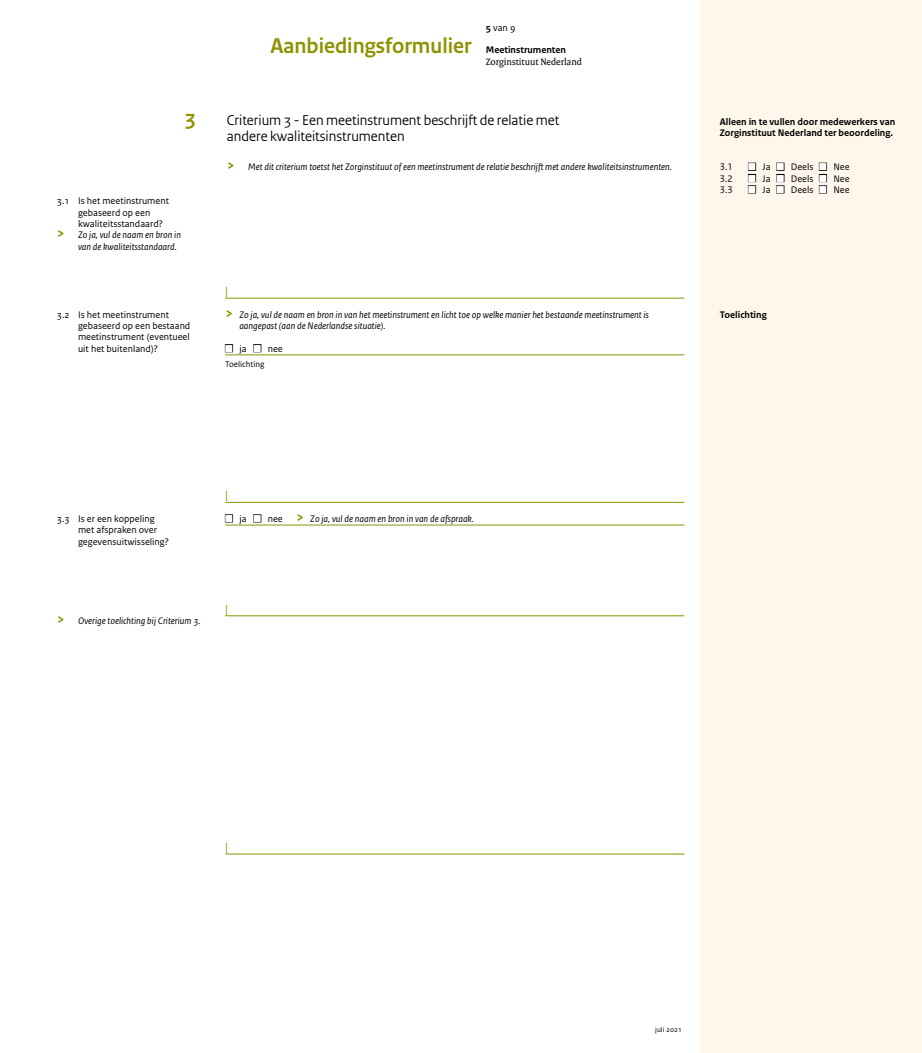
<style>
.page{position:relative;width:922px;height:1053px;background:#fff}
.page>*{position:absolute;margin:0;border:0;box-sizing:border-box;transform-origin:0 0}
.t1{font:700 22.5px "Rijksoverheid Sans Heading";color:#8e9300}
.t2{font:15px/16.2px "Rijksoverheid Sans Heading";color:#000}
.t3{font:12.5px "Rijksoverheid Sans Text";color:#8e9300}
.t4{font:italic 10px/11.4px "Rijksoverheid Sans Text";color:#000}
.t5{font:10px/11.4px "Rijksoverheid Sans Text";color:#000}
.t6{font:700 10px/11.4px "Rijksoverheid Sans Text";color:#000}
.t7{font:10px "Rijksoverheid Serif";color:#000}
.t8{font:8.75px "Rijksoverheid Sans Text";color:#000}
.t9{font:7.5px "Rijksoverheid Sans Text";color:#000}
.s1{font-weight:700}
.s2{font-weight:700;font-style:normal;font-size:15px;color:#8e9300}
.s3{font-style:normal}
</style>
<div class="page">
<div style="left:700px;top:0;width:221px;height:1052px;background:#fff7eb"></div>
<hr style="left:225px;top:298px;width:459px;height:1px;background:#8e9300">
<hr style="left:225px;top:354px;width:459px;height:1px;background:#8e9300">
<hr style="left:225px;top:502px;width:459px;height:1px;background:#8e9300">
<hr style="left:225px;top:524px;width:459px;height:1px;background:#8e9300">
<hr style="left:225px;top:615px;width:459px;height:1px;background:#8e9300">
<hr style="left:225px;top:853px;width:459px;height:1px;background:#8e9300">
<h1 class="t1" style="left:270px;top:33px;width:203px">Aanbiedingsformulier</h1>
<p class="t5" style="left:485px;top:22px;width:31px"><span class="s1">5</span> van 9</p>
<p class="t6" style="left:485px;top:45px;width:82px">Meetinstrumenten</p>
<p class="t7" style="left:485px;top:56px;width:98px">Zorginstituut Nederland</p>
<h1 class="t1" style="left:184px;top:105px;width:13px">3</h1>
<h2 class="t2" style="left:227px;top:112px;width:334px">Criterium 3 - Een meetinstrument beschrijft de relatie met andere kwaliteitsinstrumenten</h2>
<p class="t4" style="left:227px;top:161px;width:446px"><span class="s2">&gt;</span> Met dit criterium toetst het Zorginstituut of een meetinstrument de relatie beschrijft met andere kwaliteitsinstrumenten.</p>
<p class="t5" style="left:57px;top:195px;width:114px">3.1 Is het meetinstrument</p>
<p class="t5" style="left:78px;top:207px;width:74px">gebaseerd op een</p>
<p class="t5" style="left:78px;top:218px;width:86px">kwaliteitsstandaard?</p>
<p class="t4" style="left:57px;top:229px;width:126px"><span class="s2">&gt;</span> Zo ja, vul de naam en bron in</p>
<p class="t4" style="left:78px;top:241px;width:100px">van de kwaliteitsstandaard.</p>
<p class="t5" style="left:78px;top:309px;width:114px;text-indent:-21px">3.2 Is het meetinstrument gebaseerd op een bestaand meetinstrument (eventueel uit het buitenland)?</p>
<p class="t3" style="left:225px;top:284px;width:5px">|</p>
<p class="t4" style="left:239px;top:309px;width:411px;text-indent:-14px"><span class="s2">&gt;</span> Zo ja, vul de naam en bron in van het meetinstrument en licht toe op welke manier het bestaande meetinstrument is aangepast (aan de Nederlandse situatie).</p>
<p class="t5" style="left:225px;top:343px;width:59px">■ ja ■ nee</p>
<p class="t8" style="left:225px;top:359px;width:41px">Toelichting</p>
<p class="t6" style="left:719px;top:116px;width:177px">Alleen in te vullen door medewerkers van<br>Zorginstituut Nederland ter beoordeling.</p>
<p class="t5" style="left:719px;top:161px;width:15px">3.1</p>
<p class="t5" style="left:748px;top:161px;width:103px">■ Ja ■ Deels ■ Nee</p>
<p class="t5" style="left:719px;top:173px;width:15px">3.2</p>
<p class="t5" style="left:748px;top:173px;width:103px">■ Ja ■ Deels ■ Nee</p>
<p class="t5" style="left:719px;top:184px;width:15px">3.3</p>
<p class="t5" style="left:748px;top:184px;width:103px">■ Ja ■ Deels ■ Nee</p>
<p class="t6" style="left:719px;top:309px;width:48px">Toelichting</p>
<p class="t5" style="left:78px;top:513px;width:93px;text-indent:-21px">3.3 Is er een koppeling met afspraken over gegevensuitwisseling?</p>
<p class="t4" style="left:57px;top:615px;width:145px"><span class="s2">&gt;</span> Overige toelichting bij Criterium 3.</p>
<p class="t3" style="left:225px;top:488px;width:5px">|</p>
<p class="t4" style="left:225px;top:513px;width:250px">■ <span class="s3">ja</span> ■ <span class="s3">nee</span> <span class="s2">&gt;</span> Zo ja, vul de naam en bron in van de afspraak.</p>
<p class="t3" style="left:225px;top:601px;width:5px">|</p>
<p class="t3" style="left:225px;top:839px;width:5px">|</p>
<p class="t9" style="left:655px;top:1025px;width:28px">juli 2021</p>
</div>
